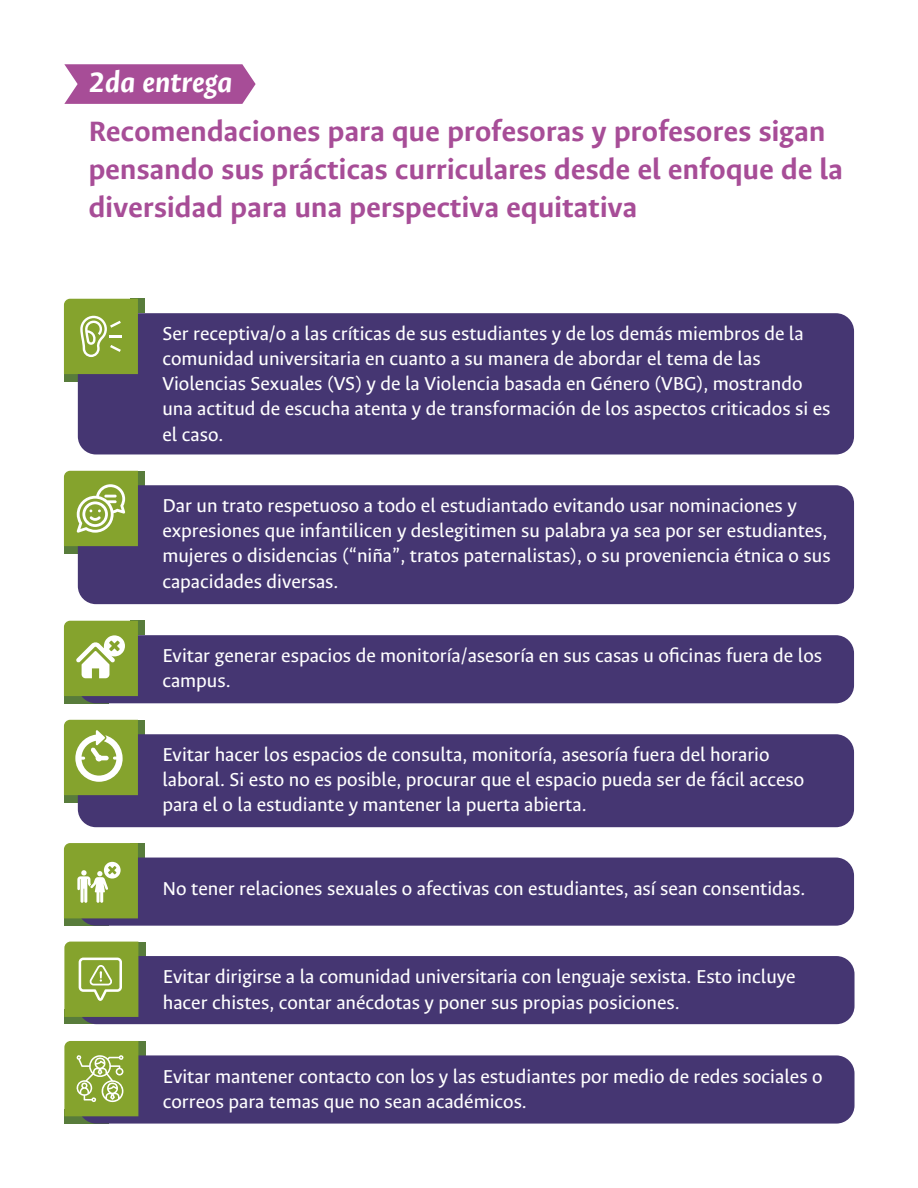
<style>
.page{position:relative;width:918px;height:1188px;background:#fff}
.page>*{position:absolute;margin:0;border:0;box-sizing:border-box;transform-origin:0 0}
.t1{font:700 31.5px/37.8px "Ancizar Sans";letter-spacing:.01em;color:#a74d97}
.t2{font:italic 700 31.5px "Ancizar Sans";letter-spacing:.01em;color:#fff}
.t3{font:21px/25.2px "Ancizar Sans";color:#fff}
</style>
<div class="page">
<hr style="left:64px;top:196px;width:790px;height:1px;background:#1d1d1b">
<hr style="left:64px;top:461px;width:790px;height:1px;background:#1d1d1b">
<hr style="left:64px;top:594px;width:790px;height:1px;background:#1d1d1b">
<hr style="left:64px;top:726px;width:790px;height:1px;background:#1d1d1b">
<hr style="left:162px;top:64px;width:1px;height:1060px;background:#1d1d1b">
<hr style="left:262px;top:64px;width:1px;height:1060px;background:#1d1d1b">
<hr style="left:360px;top:64px;width:1px;height:1060px;background:#1d1d1b">
<hr style="left:459px;top:64px;width:1px;height:1060px;background:#1d1d1b">
<hr style="left:558px;top:64px;width:1px;height:1060px;background:#1d1d1b">
<hr style="left:656px;top:64px;width:1px;height:1060px;background:#1d1d1b">
<hr style="left:754px;top:64px;width:1px;height:1060px;background:#1d1d1b">
<div style="left:64px;top:689px;width:44px;height:14px;background:#587c3b"></div>
<div style="left:131px;top:621px;width:14px;height:14px;background:#587c3b"></div>
<div style="left:64px;top:539px;width:14px;height:14px;background:#587c3b"></div>
<div style="left:131px;top:471px;width:14px;height:14px;background:#587c3b"></div>
<div style="left:131px;top:299px;width:14px;height:14px;background:#587c3b"></div>
<div style="left:64px;top:367px;width:14px;height:14px;background:#587c3b"></div>
<div style="left:78px;top:313px;width:776px;height:141px;background:#453672"></div>
<svg style="left:64px;top:299px;width:74px;height:75px;background:#8fab3f"></svg>
<div style="left:78px;top:485px;width:776px;height:119px;background:#453672"></div>
<svg style="left:64px;top:471px;width:74px;height:75px;background:#96b04b"></svg>
<div style="left:81px;top:635px;width:773px;height:68px;background:#453672"></div>
<svg style="left:64px;top:621px;width:74px;height:75px"></svg>
<div style="left:64px;top:911px;width:44px;height:15px;background:#587c3b"></div>
<div style="left:131px;top:843px;width:14px;height:15px;background:#587c3b"></div>
<div style="left:131px;top:942px;width:15px;height:14px;background:#587c3b"></div>
<div style="left:131px;top:1041px;width:15px;height:14px;background:#587c3b"></div>
<div style="left:78px;top:858px;width:776px;height:68px;background:#453672"></div>
<div style="left:64px;top:788px;width:44px;height:14px;background:#587c3b"></div>
<div style="left:131px;top:720px;width:14px;height:14px;background:#587c3b"></div>
<div style="left:78px;top:734px;width:776px;height:93px;background:#453672"></div>
<svg style="left:64px;top:720px;width:74px;height:75px;background:#99b250"></svg>
<svg style="left:64px;top:843px;width:74px;height:75px;background:#94ae47"></svg>
<div style="left:64px;top:1010px;width:45px;height:14px;background:#587c3b"></div>
<div style="left:82px;top:956px;width:773px;height:68px;background:#453672"></div>
<svg style="left:64px;top:942px;width:74px;height:75px;background:#90ab41"></svg>
<div style="left:64px;top:1109px;width:45px;height:15px;background:#587c3b"></div>
<div style="left:78px;top:1055px;width:777px;height:69px;background:#453672"></div>
<svg style="left:64px;top:1041px;width:74px;height:75px;background:#94ae48"></svg>
<svg style="left:64px;top:64px;width:192px;height:40px;background:#ae5b9f"></svg>
<h1 class="t2" style="left:89px;top:64px;width:145px">2da entrega</h1>
<h1 class="t1" style="left:89px;top:113px;width:756px">Recomendaciones para que profesoras y profesores sigan pensando sus prácticas curriculares desde el enfoque de la diversidad para una perspectiva equitativa</h1>
<p class="t3" style="left:162px;top:321px;width:670px">Ser receptiva/o a las críticas de sus estudiantes y de los demás miembros de la comunidad universitaria en cuanto a su manera de abordar el tema de las Violencias Sexuales (VS) y de la Violencia basada en Género (VBG), mostrando una actitud de escucha atenta y de transformación de los aspectos criticados si es el caso.</p>
<p class="t3" style="left:162px;top:493px;width:670px">Dar un trato respetuoso a todo el estudiantado evitando usar nominaciones y expresiones que infantilicen y deslegitimen su palabra ya sea por ser estudiantes, mujeres o disidencias (“niña”, tratos paternalistas), o su proveniencia étnica o sus capacidades diversas.</p>
<p class="t3" style="left:162px;top:643px;width:661px">Evitar generar espacios de monitoría/asesoría en sus casas u oficinas fuera de los campus.</p>
<p class="t3" style="left:162px;top:742px;width:644px">Evitar hacer los espacios de consulta, monitoría, asesoría fuera del horario laboral. Si esto no es posible, procurar que el espacio pueda ser de fácil acceso para el o la estudiante y mantener la puerta abierta.</p>
<p class="t3" style="left:162px;top:876px;width:645px">No tener relaciones sexuales o afectivas con estudiantes, así sean consentidas.</p>
<p class="t3" style="left:163px;top:964px;width:634px">Evitar dirigirse a la comunidad universitaria con lenguaje sexista. Esto incluye hacer chistes, contar anécdotas y poner sus propias posiciones.</p>
<p class="t3" style="left:163px;top:1064px;width:661px">Evitar mantener contacto con los y las estudiantes por medio de redes sociales o correos para temas que no sean académicos.</p>
</div>
